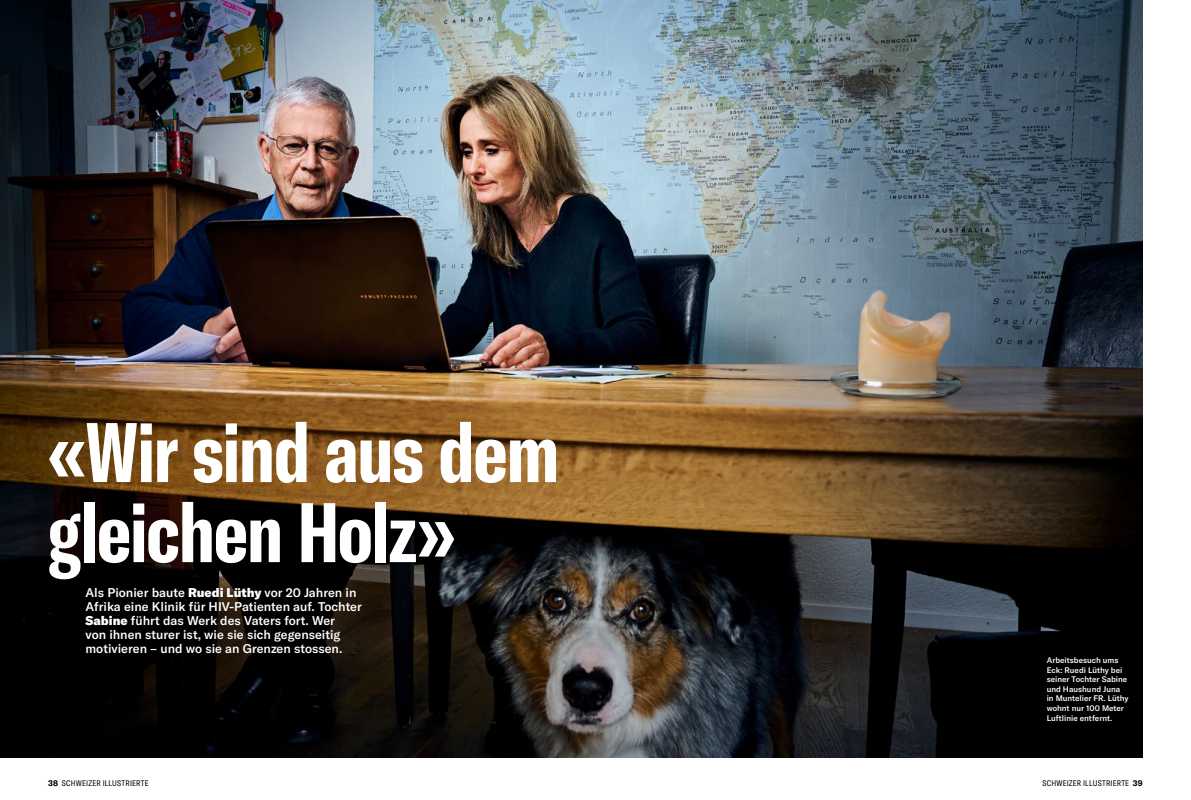
<style>
.page{position:relative;width:1191px;height:800px;background:#fff}
.page>*{position:absolute;margin:0;border:0;box-sizing:border-box;transform-origin:0 0}
._200_Tit_GTAmComp_83{font:700 extra-condensed 83px/80px "GT America";letter-spacing:-.02em;color:#fff}
._300_Lead_GTAm_negat{font:500 12.5px/14px "GT America";color:#fff}
._800_Legi_GTAm_Med_x{font:500 8px/9.5px "GT America";color:#fff}
.t1{font:condensed 8px "GT America";letter-spacing:.025em;color:#000}
.s1{font-weight:900}
.s2{font-weight:700;font-stretch:normal}
</style>
<div class="page">
<img style="left:0;top:0;width:1142px;height:757px">
<p class="_200_Tit_GTAmComp_83" style="left:48px;top:412px;width:513px">«Wir sind aus dem gleichen Holz»</p>
<p class="_300_Lead_GTAm_negat" style="left:86px;top:585px;width:278px">Als Pionier baute <span class="s1">Ruedi Lüthy</span> vor 20 Jahren in Afrika eine Klinik für HIV-Patienten auf. Tochter <span class="s1">Sabine</span> führt das Werk des Vaters fort. Wer<br>von ihnen sturer ist, wie sie sich gegenseitig motivieren – und wo sie an Grenzen stossen.</p>
<p class="_800_Legi_GTAm_Med_x" style="left:1046px;top:655px;width:83px">Arbeitsbesuch ums<br>Eck: Ruedi Lüthy bei seiner Tochter Sabine und Haushund Juna in Muntelier FR. Lüthy wohnt nur 100 Meter<br>Luftlinie entfernt.</p>
<p class="t1" style="left:48px;top:778px;width:102px"><span class="s2">38</span> SCHWEIZER ILLUSTRIERTE</p>
<p class="t1" style="left:1042px;top:778px;width:102px">SCHWEIZER ILLUSTRIERTE <span class="s2">39</span></p>
</div>
